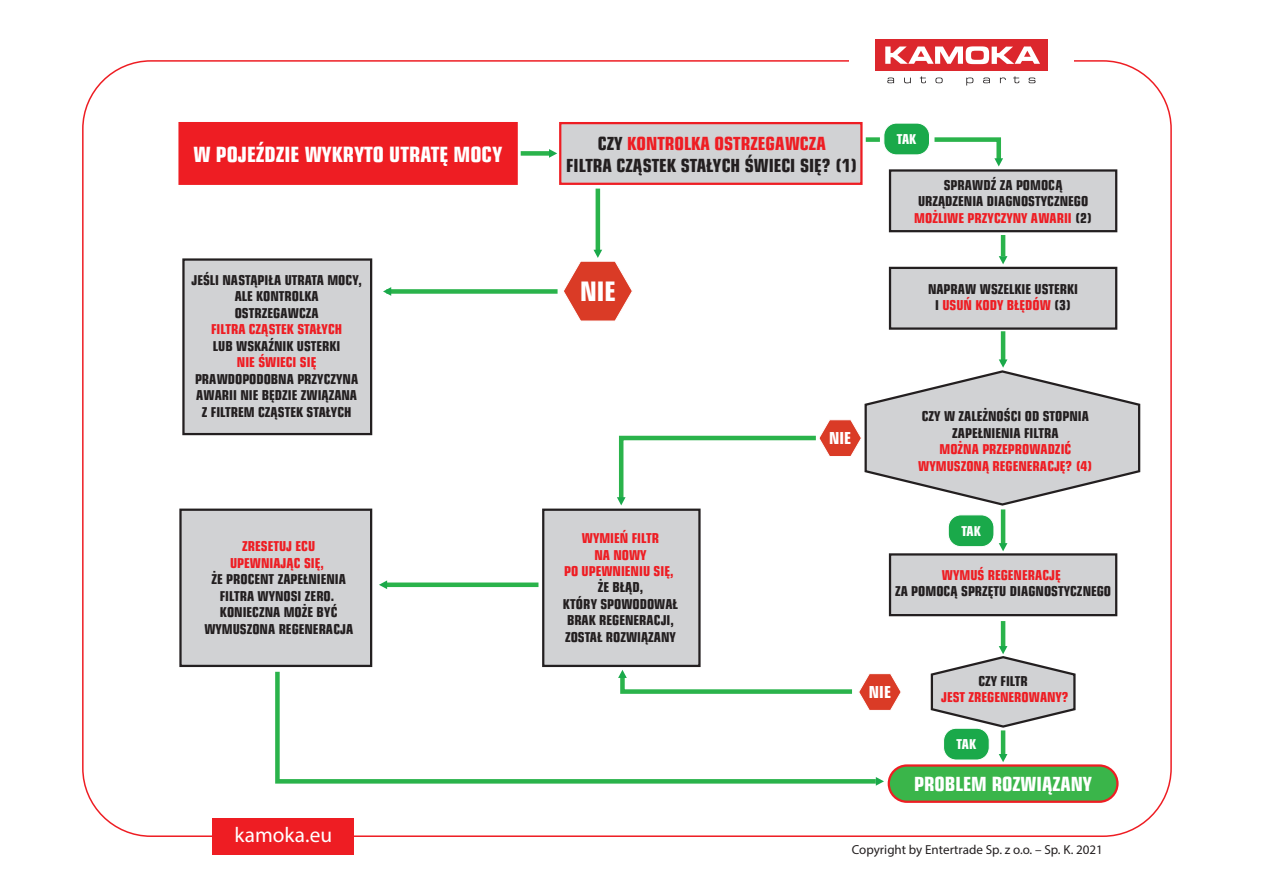
<style>
.page{position:relative;width:1263px;height:893px;background:#fff}
.page>*{position:absolute;margin:0;border:0;box-sizing:border-box;transform-origin:0 0}
.t1{font:700 27.15px "Square 721 Cn EU";color:#fff}
.t2{font:21.3px "Myriad Pro";color:#fff}
.t3{font:700 21.15px "Square 721 Cn EU";color:#fff}
.t4{font:700 19.65px "Square 721 Cn EU";color:#fff}
.t5{font:700 18.15px/21.9px "Square 721 Cn EU";color:#231f20;text-align:center}
.t6{font:700 16.65px "Square 721 Cn EU";color:#fff}
.t7{font:700 13.8px/16.5px "Square 721 Cn EU";color:#231f20;text-align:center}
.t8{font:700 13.8px/16.5px "Square 721 Cn EU";color:#ee1d23;text-align:center}
.t9{font:700 13.8px "Square 721 Cn EU";letter-spacing:-.015em;color:#fff}
.t10{font:13.05px "Myriad Pro";color:#231f20}
.s1{color:#ee1d23}
</style>
<div class="page">
<div style="left:178px;top:122px;width:340px;height:63px;background:#ee1d23;border:2px solid #ee1d23"></div>
<div style="left:559px;top:122px;width:303px;height:63px;background:#d1d2d4;border:2px solid #ee1d23"></div>
<div style="left:889px;top:169px;width:228px;height:63px;background:#d1d2d4;border:2px solid #231f20"></div>
<div style="left:889px;top:267px;width:228px;height:63px;background:#d1d2d4;border:2px solid #231f20"></div>
<div style="left:889px;top:553px;width:228px;height:63px;background:#d1d2d4;border:2px solid #231f20"></div>
<div style="left:182px;top:258px;width:190px;height:177px;background:#d1d2d4;border:2px solid #231f20"></div>
<div style="left:179px;top:509px;width:193px;height:158px;background:#d1d2d4;border:2px solid #231f20"></div>
<div style="left:542px;top:509px;width:159px;height:158px;background:#d1d2d4;border:2px solid #231f20"></div>
<div style="left:948px;top:515px;width:46px;height:32px;background:#1aa94a;border-radius:13px"></div>
<div style="left:948px;top:514px;width:46px;height:33px;border:1px solid #fff;border-radius:13px"></div>
<div style="left:943px;top:728px;width:46px;height:32px;background:#1aa94a;border-radius:13px"></div>
<div style="left:943px;top:728px;width:46px;height:32px;border:1px solid #fff;border-radius:13px"></div>
<hr style="left:1001px;top:235px;width:4px;height:21px;background:#2ab34b">
<svg style="left:999px;top:256px;width:8px;height:8px"></svg>
<hr style="left:1001px;top:331px;width:4px;height:33px;background:#2ab34b">
<hr style="left:1001px;top:509px;width:4px;height:36px;background:#2ab34b">
<svg style="left:999px;top:543px;width:8px;height:8px"></svg>
<hr style="left:1001px;top:621px;width:4px;height:27px;background:#2ab34b">
<svg style="left:930px;top:646px;width:146px;height:83px"></svg>
<div style="left:889px;top:765px;width:228px;height:37px;background:#3ab54a;border-radius:18px"></div>
<div style="left:888px;top:764px;width:230px;height:39px;border:2px solid #ee1d23;border-radius:18px"></div>
<hr style="left:1001px;top:730px;width:4px;height:27px;background:#2ab34b">
<svg style="left:999px;top:754px;width:8px;height:8px"></svg>
<svg style="left:273px;top:667px;width:603px;height:119px"></svg>
<svg style="left:876px;top:777px;width:8px;height:9px"></svg>
<div style="left:385px;top:582px;width:153px;height:5px;background:#2ab34b"></div>
<svg style="left:379px;top:580px;width:8px;height:9px"></svg>
<svg style="left:617px;top:359px;width:524px;height:147px"></svg>
<svg style="left:618px;top:670px;width:283px;height:41px"></svg>
<div style="left:884px;top:123px;width:45px;height:32px;background:#1aa94a;border-radius:13px"></div>
<div style="left:883px;top:123px;width:47px;height:32px;border:1px solid #fff;border-radius:13px"></div>
<hr style="left:596px;top:189px;width:4px;height:63px;background:#2ab34b">
<svg style="left:564px;top:250px;width:68px;height:71px"></svg>
<div style="left:386px;top:289px;width:172px;height:5px;background:#2ab34b"></div>
<svg style="left:383px;top:287px;width:8px;height:9px"></svg>
<div style="left:521px;top:151px;width:30px;height:5px;background:#2ab34b"></div>
<svg style="left:549px;top:149px;width:8px;height:9px"></svg>
<svg style="left:934px;top:137px;width:69px;height:29px"></svg>
<div style="left:866px;top:137px;width:14px;height:5px;background:#2ab34b"></div>
<div style="left:212px;top:819px;width:141px;height:36px;background:#ee1d23"></div>
<div style="left:875px;top:39px;width:172px;height:32px;background:#dc272d"></div>
<svg style="left:885px;top:46px;width:155px;height:18px"></svg>
<svg style="left:887px;top:78px;width:7px;height:5px"></svg>
<svg style="left:904px;top:78px;width:7px;height:5px"></svg>
<svg style="left:920px;top:76px;width:6px;height:7px"></svg>
<svg style="left:935px;top:78px;width:8px;height:5px"></svg>
<svg style="left:966px;top:78px;width:7px;height:8px"></svg>
<svg style="left:983px;top:78px;width:7px;height:5px"></svg>
<svg style="left:1000px;top:78px;width:6px;height:5px"></svg>
<svg style="left:1013px;top:76px;width:6px;height:7px"></svg>
<svg style="left:1028px;top:78px;width:7px;height:5px"></svg>
<h3 class="t3" style="left:193px;top:141px;width:310px">W POJEŹDZIE WYKRYTO UTRATĘ MOCY</h3>
<h3 class="t5" style="left:566px;top:133px;width:292px">CZY <span class="s1">KONTROLKA OSTRZEGAWCZA<br></span>FILTRA CZĄSTEK STAŁYCH ŚWIECI SIĘ? (1)</h3>
<p class="t7" style="left:191px;top:272px;width:172px">JEŚLI NASTĄPIŁA UTRATA MOCY,<br>ALE KONTROLKA<br>OSTRZEGAWCZA</p>
<p class="t8" style="left:211px;top:322px;width:133px">FILTRA CZĄSTEK STAŁYCH</p>
<p class="t7" style="left:213px;top:338px;width:129px">LUB WSKAŹNIK USTERKI</p>
<p class="t8" style="left:237px;top:355px;width:81px">NIE ŚWIECI SIĘ</p>
<p class="t7" style="left:195px;top:371px;width:165px">PRAWDOPODOBNA PRZYCZYNA<br>AWARII NIE BĘDZIE ZWIĄZANA<br>Z FILTREM CZĄSTEK STAŁYCH</p>
<h1 class="t1" style="left:580px;top:274px;width:37px">NIE</h1>
<p class="t6" style="left:829px;top:427px;width:23px">NIE</p>
<p class="t9" style="left:897px;top:130px;width:21px">TAK</p>
<p class="t7" style="left:914px;top:177px;width:179px">SPRAWDŹ ZA POMOCĄ<br>URZĄDZENIA DIAGNOSTYCZNEGO<br><span class="s1">MOŻLIWE PRZYCZYNY AWARII</span> (2)</p>
<p class="t7" style="left:928px;top:281px;width:152px">NAPRAW WSZELKIE USTERKI<br>I <span class="s1">USUŃ KODY BŁĘDÓW</span> (3)</p>
<p class="t7" style="left:922px;top:409px;width:169px">CZY W ZALEŻNOŚCI OD STOPNIA<br>ZAPEŁNIENIA FILTRA</p>
<p class="t8" style="left:918px;top:441px;width:176px">MOŻNA PRZEPROWADZIĆ<br>WYMUSZONĄ REGENERACJĘ? (4)</p>
<p class="t8" style="left:230px;top:539px;width:95px">ZRESETUJ ECU<br>UPEWNIAJĄC SIĘ,</p>
<p class="t7" style="left:204px;top:572px;width:150px">ŻE PROCENT ZAPEŁNIENIA<br>FILTRA WYNOSI ZERO.<br>KONIECZNA MOŻE BYĆ<br>WYMUSZONA REGENERACJA</p>
<h2 class="t2" style="left:235px;top:822px;width:99px">kamoka.eu</h2>
<p class="t8" style="left:564px;top:530px;width:111px">WYMIEŃ FILTR<br>NA NOWY<br>PO UPEWNIENIU SIĘ,</p>
<p class="t7" style="left:563px;top:580px;width:116px">ŻE BŁĄD,<br>KTÓRY SPOWODOWAŁ<br>BRAK REGENERACJI,<br>ZOSTAŁ ROZWIĄZANY</p>
<p class="t9" style="left:961px;top:522px;width:21px">TAK</p>
<p class="t8" style="left:942px;top:567px;width:120px">WYMUŚ REGENERACJĘ</p>
<p class="t7" style="left:895px;top:584px;width:218px">ZA POMOCĄ SPRZĘTU DIAGNOSTYCZNEGO</p>
<p class="t6" style="left:869px;top:681px;width:23px">NIE</p>
<p class="t7" style="left:978px;top:673px;width:51px">CZY FILTR</p>
<p class="t8" style="left:941px;top:689px;width:129px">JEST ZREGENEROWANY?</p>
<p class="t9" style="left:957px;top:736px;width:21px">TAK</p>
<h3 class="t4" style="left:914px;top:771px;width:179px">PROBLEM ROZWIĄZANY</h3>
<p class="t10" style="left:852px;top:842px;width:253px">Copyright by Entertrade Sp. z o.o. – Sp. K. 2021</p>
</div>
